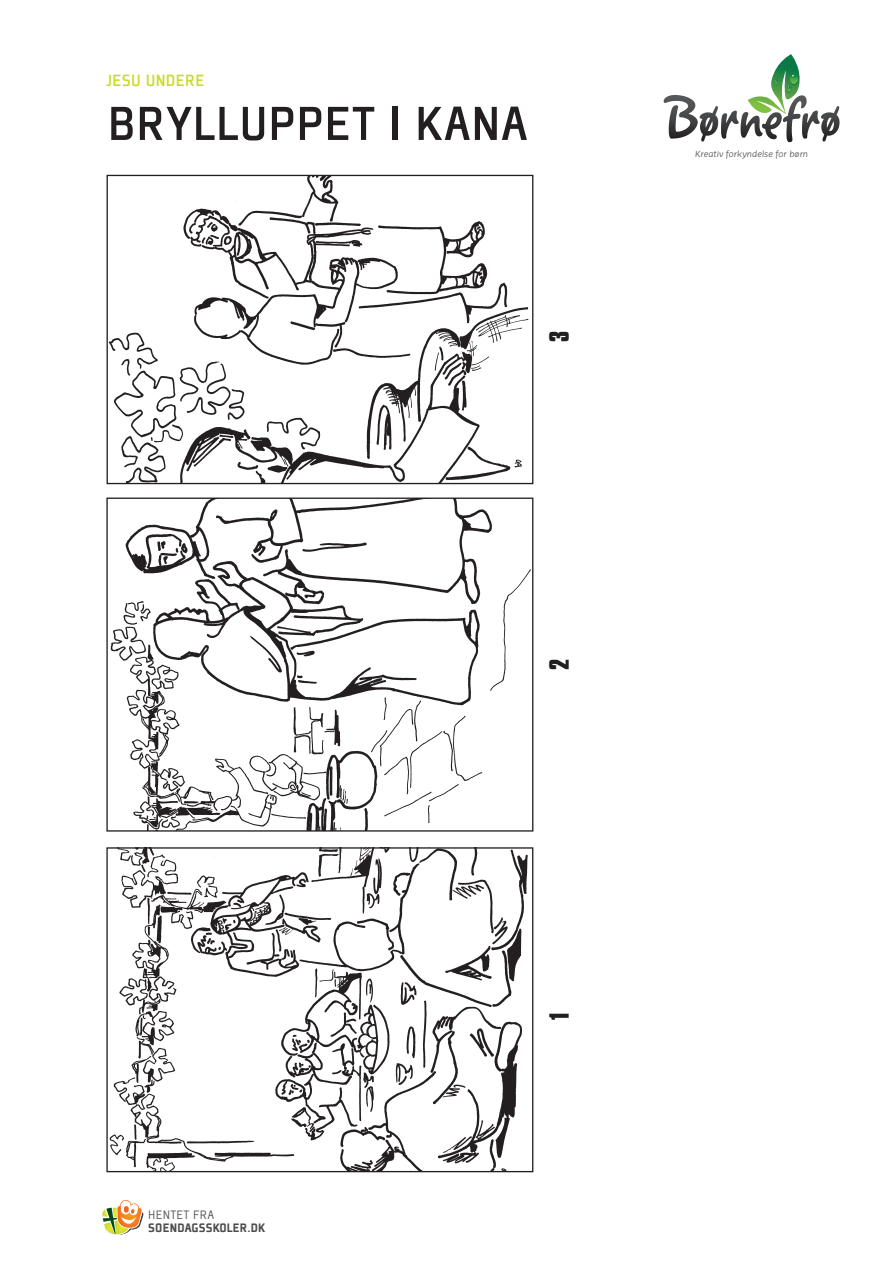
<style>
.page{position:relative;width:893px;height:1263px;background:#fff}
.page>*{position:absolute;margin:0;border:0;box-sizing:border-box;transform-origin:0 0}
.t1{font:500 52.5px "Plexes Pro";letter-spacing:.015em;color:#231f20}
.t2{font:700 23.85px "Compacta BT";color:#231f20}
.t3{font:500 18px "Plexes Pro";letter-spacing:.015em;color:#cadb2a}
.t4{font:900 13.5px "Plexes Pro";letter-spacing:.015em;color:#4b4c4d}
.t5{font:13.5px "Plexes Pro";letter-spacing:.015em;color:#636366}
.t6{font:9.15px "Priva One Italic Pro";letter-spacing:-.025em;color:#57585a}
</style>
<div class="page">
<svg style="left:664px;top:54px;width:175px;height:88px"></svg>
<svg style="left:102px;top:1200px;width:41px;height:35px"></svg>
<img style="left:109px;top:849px;width:419px;height:321px">
<div style="left:106px;top:847px;width:427px;height:325px;border:1px solid #231f20"></div>
<img style="left:110px;top:499px;width:421px;height:330px">
<div style="left:106px;top:497px;width:427px;height:334px;border:1px solid #231f20"></div>
<img style="left:109px;top:177px;width:420px;height:305px">
<div style="left:107px;top:175px;width:426px;height:309px;border:1px solid #231f20"></div>
<h3 class="t3" style="left:106px;top:70px;width:100px">JESU UNDERE</h3>
<h1 class="t1" style="left:108px;top:92px;width:421px">BRYLLUPPET I KANA</h1>
<h2 class="t2" style="left:545px;top:342px;width:12px;rotate:-90deg">3</h2>
<p class="t6" style="left:695px;top:148px;width:115px">Kreativ forkyndelse for børn</p>
<h2 class="t2" style="left:545px;top:670px;width:12px;rotate:-90deg">2</h2>
<h3 class="t5" style="left:148px;top:1206px;width:68px">HENTET FRA</h3>
<h3 class="t4" style="left:148px;top:1219px;width:119px">SOENDAGSSKOLER.DK</h3>
<h2 class="t2" style="left:545px;top:1020px;width:9px;rotate:-90deg">1</h2>
</div>
